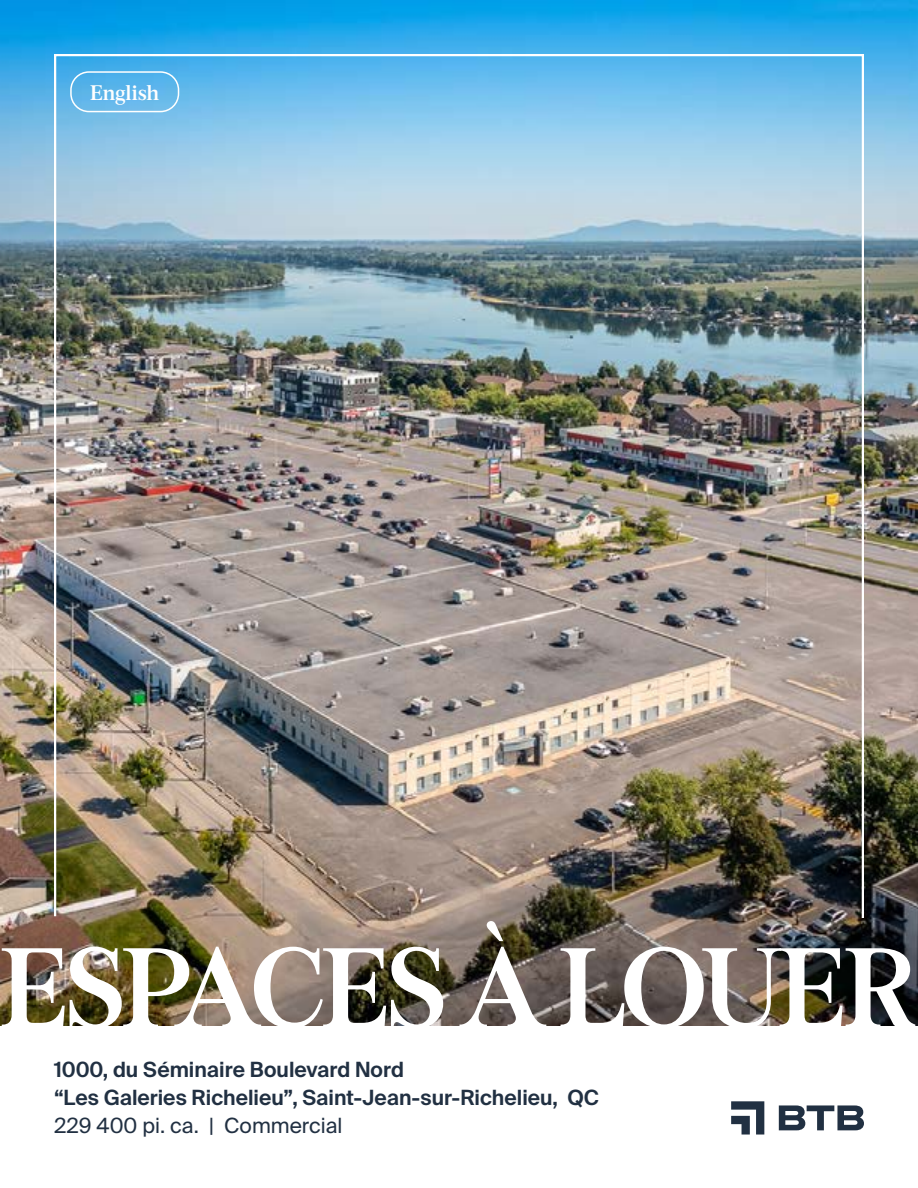
<style>
.page{position:relative;width:918px;height:1188px;background:#fff}
.page>*{position:absolute;margin:0;border:0;box-sizing:border-box;transform-origin:0 0}
.t1{font:600 112.5px "Burgess Pro";letter-spacing:-.035em;color:#fff}
.t2{font:600 21px/28.5px "Suisse Intl";color:#213042}
.t3{font:21px "Suisse Intl";color:#213042}
.t4{font:600 21px "Burgess Pro";color:#fff}
</style>
<div class="page">
<img style="left:0;top:0;width:918px;height:1026px">
<svg style="left:731px;top:1101px;width:33px;height:34px"></svg>
<svg style="left:779px;top:1105px;width:85px;height:25px"></svg>
<img style="left:53px;top:53px;width:812px;height:867px">
<div style="left:70px;top:71px;width:109px;height:41px;border:2px solid #fff;border-radius:18px"></div>
<p class="t4" style="left:90px;top:79px;width:71px">English</p>
<h1 class="t1" style="left:0;top:919px;width:919px">ESPACES À LOUER</h1>
<p class="t2" style="left:54px;top:1055px;width:547px">1000, du Séminaire Boulevard Nord<br>“Les Galeries Richelieu”, Saint-Jean-sur-Richelieu, QC</p>
<p class="t3" style="left:54px;top:1114px;width:290px">229 400 pi. ca. | Commercial</p>
</div>
